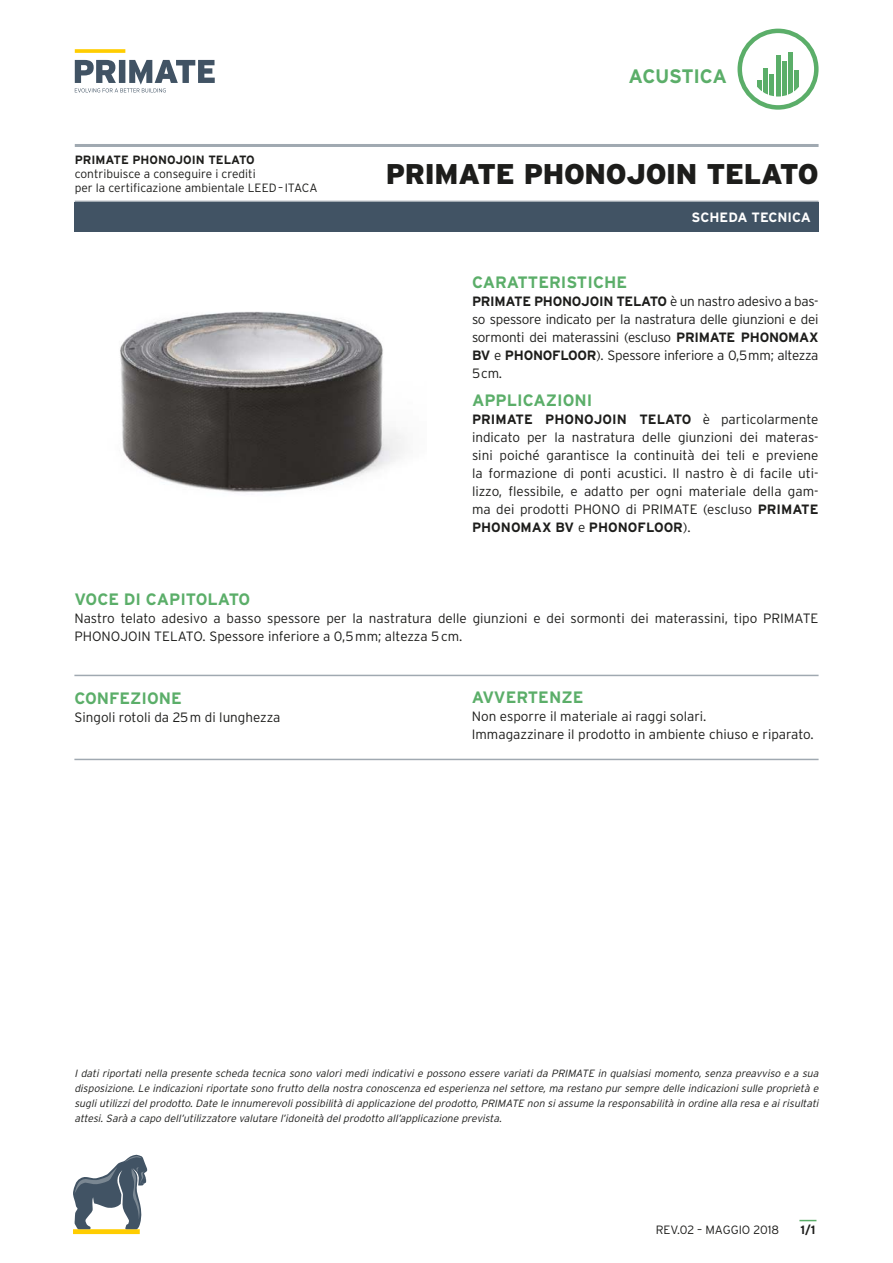
<style>
.page{position:relative;width:893px;height:1263px;background:#fff}
.page>*{position:absolute;margin:0;border:0;box-sizing:border-box;transform-origin:0 0}
.t1{font:900 28.5px "Interstate";letter-spacing:-.01em;color:#1d1d1b}
.t2{font:700 19.5px "Interstate";letter-spacing:-.02em;color:#5bae69}
.t3{font:700 16.5px "Interstate";color:#5bae69}
.t4{font:300 13.5px/18px "Interstate";color:#1d1d1b;text-align:justify}
.t5{font:700 13.5px "Interstate";color:#fff}
.t6{font:300 12px/14.4px "Interstate";color:#1d1d1b}
.t7{font:700 12px "Interstate";color:#1d1d1b}
.t8{font:italic 300 10.5px/15px "Interstate";color:#1d1d1b;text-align:justify}
.s1{font-weight:700}
</style>
<div class="page">
<hr style="left:75px;top:201px;width:744px;height:3px;background:#a0a9b1">
<hr style="left:75px;top:144px;width:744px;height:3px;background:#a0a9b1">
<svg style="left:75px;top:49px;width:50px;height:4px"></svg>
<svg style="left:75px;top:60px;width:140px;height:32px"></svg>
<div style="left:737px;top:29px;width:82px;height:81px;border:4px solid #5bae69;border-radius:50%"></div>
<svg style="left:757px;top:80px;width:5px;height:11px"></svg>
<div style="left:763px;top:69px;width:5px;height:28px;background:#5bae69"></div>
<hr style="left:770px;top:74px;width:4px;height:23px;background:#5bae69">
<hr style="left:776px;top:55px;width:4px;height:42px;background:#5bae69">
<hr style="left:782px;top:61px;width:4px;height:36px;background:#5bae69">
<div style="left:788px;top:53px;width:5px;height:44px;background:#5bae69"></div>
<svg style="left:794px;top:70px;width:5px;height:22px"></svg>
<div style="left:73px;top:1229px;width:67px;height:5px;background:#ffcd00"></div>
<svg style="left:73px;top:1154px;width:75px;height:75px"></svg>
<hr style="left:74px;top:675px;width:745px;height:1px;background:#a0a9b1">
<hr style="left:74px;top:759px;width:745px;height:1px;background:#a0a9b1">
<svg style="left:799px;top:1220px;width:17px;height:1px"></svg>
<img style="left:120px;top:311px;width:284px;height:182px">
<div style="left:74px;top:202px;width:745px;height:30px;background:#415364"></div>
<p class="t7" style="left:75px;top:153px;width:182px">PRIMATE PHONOJOIN TELATO</p>
<p class="t6" style="left:75px;top:166px;width:244px">contribuisce a conseguire i crediti<br>per la certificazione ambientale LEED– ITACA</p>
<h2 class="t2" style="left:628px;top:65px;width:100px">ACUSTICA</h2>
<h1 class="t1" style="left:386px;top:157px;width:434px">PRIMATE PHONOJOIN TELATO</h1>
<p class="t5" style="left:692px;top:210px;width:121px">SCHEDA TECNICA</p>
<p class="t3" style="left:472px;top:273px;width:157px">CARATTERISTICHE</p>
<p class="t4" style="left:472px;top:292px;width:348px"><span class="s1">PRIMATE PHONOJOIN TELATO</span> è un nastro adesivo a bas&shy;so spessore indicato per la nastratura delle giunzioni e dei sormonti dei materassini (escluso <span class="s1">PRIMATE PHONOMAX BV</span> e <span class="s1">PHONOFLOOR</span>). Spessore inferiore a 0,5mm; altezza 5cm.</p>
<p class="t3" style="left:472px;top:390px;width:122px">APPLICAZIONI</p>
<p class="t4" style="left:472px;top:410px;width:348px"><span class="s1">PRIMATE PHONOJOIN TELATO</span> è particolarmente indicato per la nastratura delle giunzioni dei materas&shy;sini poiché garantisce la continuità dei teli e previene la formazione di ponti acustici. Il nastro è di facile uti&shy;lizzo, flessibile, e adatto per ogni materiale della gam&shy;ma dei prodotti PHONO di PRIMATE (escluso <span class="s1">PRIMATE PHONOMAX BV</span> e <span class="s1">PHONOFLOOR</span>).</p>
<p class="t3" style="left:74px;top:590px;width:177px">VOCE DI CAPITOLATO</p>
<p class="t4" style="left:74px;top:609px;width:746px">Nastro telato adesivo a basso spessore per la nastratura delle giunzioni e dei sormonti dei materassini, tipo PRIMATE<br>PHONOJOIN TELATO. Spessore inferiore a 0,5mm; altezza 5cm.</p>
<p class="t3" style="left:74px;top:689px;width:109px">CONFEZIONE</p>
<p class="t4" style="left:74px;top:708px;width:208px">Singoli rotoli da 25m di lunghezza</p>
<p class="t3" style="left:472px;top:688px;width:113px">AVVERTENZE</p>
<p class="t4" style="left:472px;top:707px;width:343px">Non esporre il materiale ai raggi solari.<br>Immagazzinare il prodotto in ambiente chiuso e riparato.</p>
<p class="t8" style="left:74px;top:1065px;width:746px">I dati riportati nella presente scheda tecnica sono valori medi indicativi e possono essere variati da PRIMATE in qualsiasi momento, senza preavviso e a sua disposizione. Le indicazioni riportate sono frutto della nostra conoscenza ed esperienza nel settore, ma restano pur sempre delle indicazioni sulle proprietà e sugli utilizzi del prodotto. Date le innumerevoli possibilità di applicazione del prodotto, PRIMATE non si assume la responsabilità in ordine alla resa e ai risultati attesi. Sarà a capo dell’utilizzatore valutare l’idoneità del prodotto all’applicazione prevista.</p>
<p class="t6" style="left:656px;top:1222px;width:125px">REV.02 – MAGGIO 2018</p>
<p class="t7" style="left:801px;top:1223px;width:16px">1/1</p>
</div>
